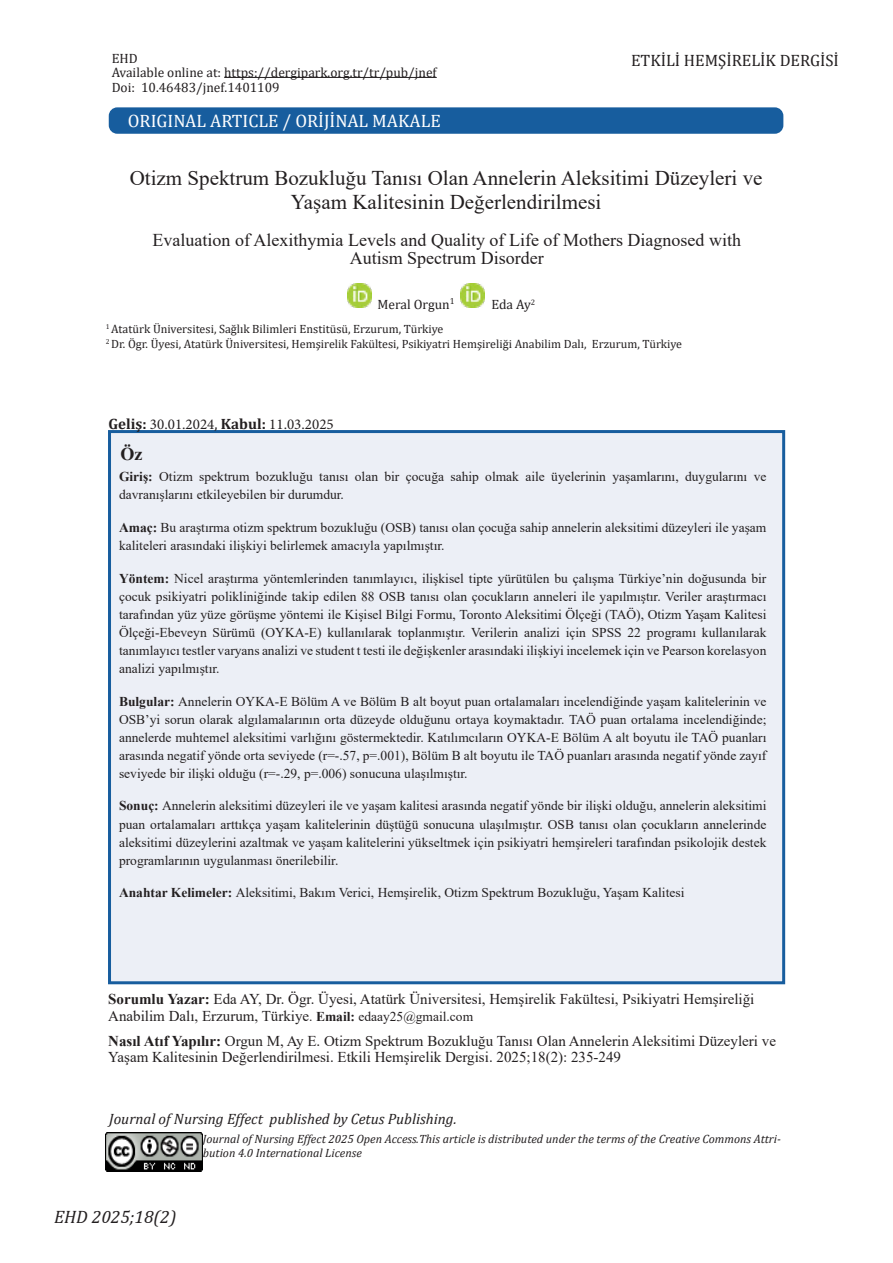
<style>
.page{position:relative;width:893px;height:1263px;background:#fff}
.page>*{position:absolute;margin:0;border:0;box-sizing:border-box;transform-origin:0 0}
.anabaşlık{font:21px/24px "Times New Roman";color:#231f20;text-align:center}
._2__başlık{font:18px/18px "Times New Roman";color:#231f20;text-align:center}
.t1{font:18px "Cambria";color:#fff}
.t2{font:italic 18px "Cambria";color:#231f20}
.t3{font:700 18px "Times New Roman";color:#231f20}
.t4{font:16.5px "Cambria";color:#231f20}
.nasıl_atıf_yaplmalı{font:15px/16.5px "Times New Roman";color:#231f20}
.t5{font:italic 15px "Cambria";color:#231f20}
.t6{font:15px "Minion Pro";color:#231f20}
.Normal__Web{font:13.5px/18px "Times New Roman";color:#231f20;text-align:justify}
.t7{font:13.5px/15.1px "Cambria";color:#231f20}
.t8{font:12px "Cambria";color:#231f20}
.t9{font:italic 12px/14.4px "Cambria";color:#231f20}
.s1{font-family:"Cambria";font-weight:700}
.s2{font-family:"Cambria"}
.s3{font-weight:700}
.s4{font-size:13.5px}
.s5{font-weight:700;font-size:13.5px}
</style>
<div class="page">
<div style="left:109px;top:107px;width:674px;height:27px;background:#175d9e;border-radius:9px"></div>
<hr style="left:224px;top:77px;width:213px;height:1px;background:#231f20">
<div style="left:108px;top:430px;width:677px;height:554px;background:#eceff6;border:3px solid #175d9e"></div>
<img style="left:106px;top:1132px;width:96px;height:39px">
<img style="left:347px;top:284px;width:24px;height:24px">
<img style="left:461px;top:284px;width:24px;height:24px">
<p class="t7" style="left:112px;top:51px;width:27px">EHD</p>
<p class="t7" style="left:112px;top:64px;width:327px">Available online at: https://dergipark.org.tr/tr/pub/jnef<br>Doi: 10.46483/jnef.1401109</p>
<p class="t1" style="left:128px;top:111px;width:314px">ORIGINAL ARTICLE / ORİJİNAL MAKALE</p>
<p class="t4" style="left:631px;top:51px;width:209px">ETKİLİ HEMŞİRELİK DERGİSİ</p>
<p class="anabaşlık" style="left:130px;top:166px;width:634px">Otizm Spektrum Bozukluğu Tanısı Olan Annelerin Aleksitimi Düzeyleri ve<br>Yaşam Kalitesinin Değerlendirilmesi</p>
<p class="_2__başlık" style="left:153px;top:231px;width:590px">Evaluation of Alexithymia Levels and Quality of Life of Mothers Diagnosed with<br>Autism Spectrum Disorder</p>
<p class="t7" style="left:378px;top:297px;width:78px">Meral Orgun<sup>1</sup></p>
<p class="t7" style="left:491px;top:297px;width:45px">Eda Ay<sup>2</sup></p>
<p class="t8" style="left:106px;top:322px;width:339px"><sup>1</sup> Atatürk Üniversitesi, Sağlık Bilimleri Enstitüsü, Erzurum, Türkiye</p>
<p class="t8" style="left:106px;top:337px;width:578px"><sup>2</sup> Dr. Ögr. Üyesi, Atatürk Üniversitesi, Hemşirelik Fakültesi, Psikiyatri Hemşireliği Anabilim Dalı, Erzurum, Türkiye</p>
<p class="t6" style="left:109px;top:414px;width:227px"><span class="s1">Geliş:</span> 30.01.2024<span class="s2">,</span> <span class="s1">Kabul:</span> 11.03.2025</p>
<p class="t3" style="left:120px;top:440px;width:23px">Öz</p>
<p class="Normal__Web" style="left:119px;top:467px;width:649px"><span class="s3">Giriş:</span> Otizm spektrum bozukluğu tanısı olan bir çocuğa sahip olmak aile üyelerinin yaşamlarını, duygularını ve davranışlarını etkileyebilen bir durumdur.</p>
<p class="Normal__Web" style="left:119px;top:518px;width:649px"><span class="s3">Amaç:</span> Bu araştırma otizm spektrum bozukluğu (OSB) tanısı olan çocuğa sahip annelerin aleksitimi düzeyleri ile yaşam kaliteleri arasındaki ilişkiyi belirlemek amacıyla yapılmıştır.</p>
<p class="Normal__Web" style="left:119px;top:569px;width:649px"><span class="s3">Yöntem:</span> Nicel araştırma yöntemlerinden tanımlayıcı, ilişkisel tipte yürütülen bu çalışma Türkiye’nin doğusunda bir çocuk psikiyatri polikliniğinde takip edilen 88 OSB tanısı olan çocukların anneleri ile yapılmıştır. Veriler araştırmacı tarafından yüz yüze görüşme yöntemi ile Kişisel Bilgi Formu, Toronto Aleksitimi Ölçeği (TAÖ), Otizm Yaşam Kalitesi Ölçeği-Ebeveyn Sürümü (OYKA-E) kullanılarak toplanmıştır. Verilerin analizi için SPSS 22 programı kullanılarak tanımlayıcı testler varyans analizi ve student t testi ile değişkenler arasındaki ilişkiyi incelemek için ve Pearson korelasyon analizi yapılmıştır.</p>
<p class="Normal__Web" style="left:119px;top:692px;width:649px"><span class="s3">Bulgular:</span> Annelerin OYKA-E Bölüm A ve Bölüm B alt boyut puan ortalamaları incelendiğinde yaşam kalitelerinin ve OSB’yi sorun olarak algılamalarının orta düzeyde olduğunu ortaya koymaktadır. TAÖ puan ortalama incelendiğinde; annelerde muhtemel aleksitimi varlığını göstermektedir. Katılımcıların OYKA-E Bölüm A alt boyutu ile TAÖ puanları arasında negatif yönde orta seviyede (r=-.57, p=.001), Bölüm B alt boyutu ile TAÖ puanları arasında negatif yönde zayıf seviyede bir ilişki olduğu (r=-.29, p=.006) sonucuna ulaşılmıştır.</p>
<p class="Normal__Web" style="left:119px;top:796px;width:649px"><span class="s3">Sonuç:</span> Annelerin aleksitimi düzeyleri ile ve yaşam kalitesi arasında negatif yönde bir ilişki olduğu, annelerin aleksitimi puan ortalamaları arttıkça yaşam kalitelerinin düştüğü sonucuna ulaşılmıştır. OSB tanısı olan çocukların annelerinde aleksitimi düzeylerini azaltmak ve yaşam kalitelerini yükseltmek için psikiyatri hemşireleri tarafından psikolojik destek programlarının uygulanması önerilebilir.</p>
<p class="Normal__Web" style="left:119px;top:883px;width:567px"><span class="s3">Anahtar Kelimeler:</span> Aleksitimi, Bakım Verici, Hemşirelik, Otizm Spektrum Bozukluğu, Yaşam Kalitesi</p>
<p class="nasıl_atıf_yaplmalı" style="left:108px;top:990px;width:648px"><span class="s3">Sorumlu Yazar:</span> Eda AY, Dr. Ögr. Üyesi, Atatürk Üniversitesi, Hemşirelik Fakültesi, Psikiyatri Hemşireliği<br>Anabilim Dalı, Erzurum, Türkiye<span class="s4">.</span> <span class="s5">Email:</span> <span class="s4">edaay25@gmail.com</span></p>
<p class="nasıl_atıf_yaplmalı" style="left:108px;top:1032px;width:669px"><span class="s3">Nasıl Atıf Yapılır:</span> Orgun M, Ay E. Otizm Spektrum Bozukluğu Tanısı Olan Annelerin Aleksitimi Düzeyleri ve<br>Yaşam Kalitesinin Değerlendirilmesi. Etkili Hemşirelik Dergisi. 2025;18(2): 235-249</p>
<p class="t5" style="left:109px;top:1109px;width:349px">Journal of Nursing Effect published by Cetus Publishing.</p>
<p class="t9" style="left:203px;top:1131px;width:580px">Journal of Nursing Effect 2025 Open Access.This article is distributed under the terms of the Creative Commons Attri&shy;bution 4.0 International License</p>
<h2 class="t2" style="left:54px;top:1204px;width:124px">EHD 2025;18(2)</h2>
</div>
